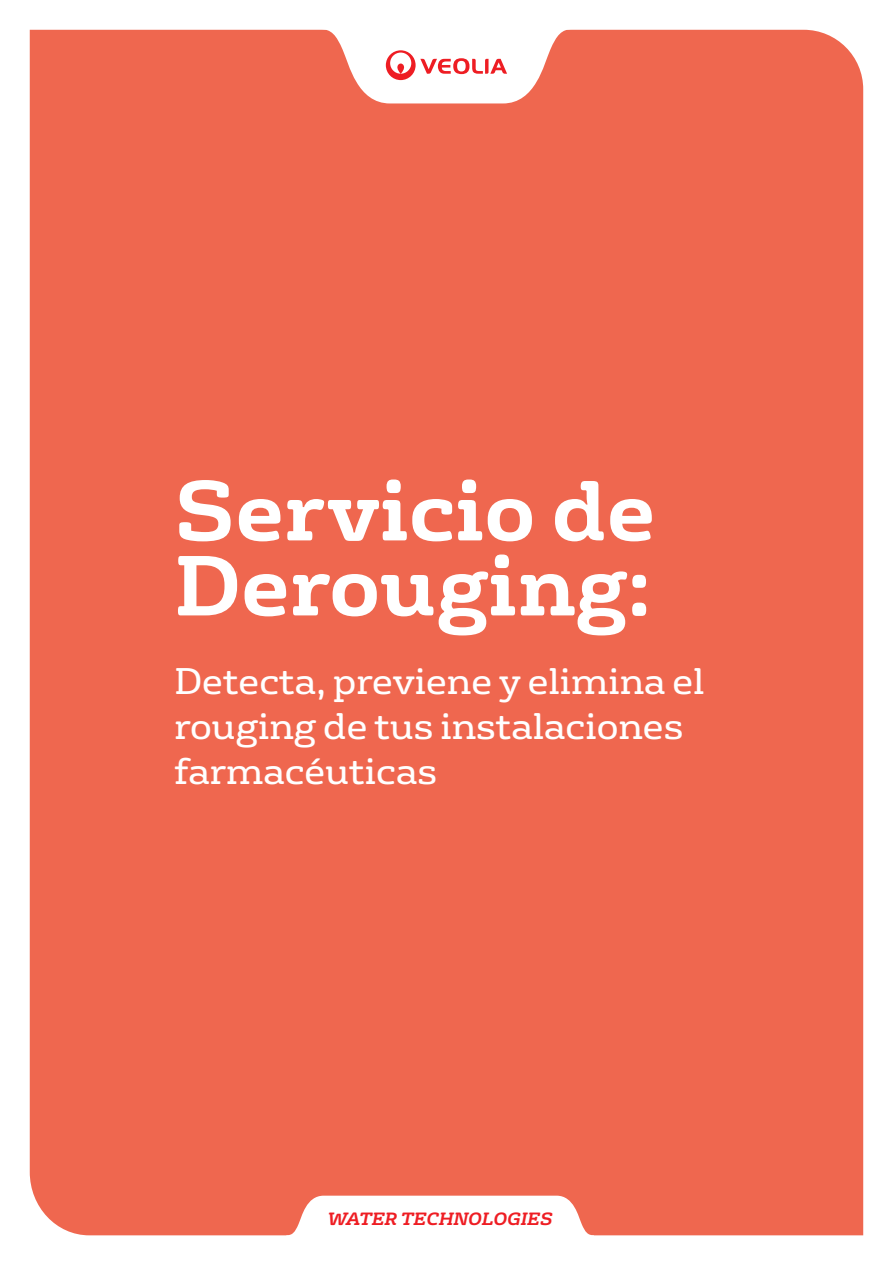
<style>
.page{position:relative;width:893px;height:1263px;background:#fff}
.page>*{position:absolute;margin:0;border:0;box-sizing:border-box;transform-origin:0 0}
.t1{font:700 82.5px/75px "FS Rufus";color:#fff}
.t2{font:36px/45px "FS Rufus";color:#fff}
.t3{font:italic 700 17.25px "FS Rufus";color:#ee1d23}
</style>
<div class="page">
<div style="left:30px;top:103px;width:833px;height:1132px;background:#ef674f"></div>
<svg style="left:286px;top:1196px;width:308px;height:40px"></svg>
<svg style="left:29px;top:29px;width:835px;height:74px;fill:#ef674f"></svg>
<svg style="left:386px;top:50px;width:121px;height:30px"></svg>
<p class="t1" style="left:174px;top:466px;width:483px">Servicio de<br>Derouging:</p>
<p class="t2" style="left:174px;top:657px;width:532px">Detecta, previene y elimina el rouging de tus instalaciones farmacéuticas</p>
<p class="t3" style="left:328px;top:1204px;width:226px">WATER TECHNOLOGIES</p>
</div>
